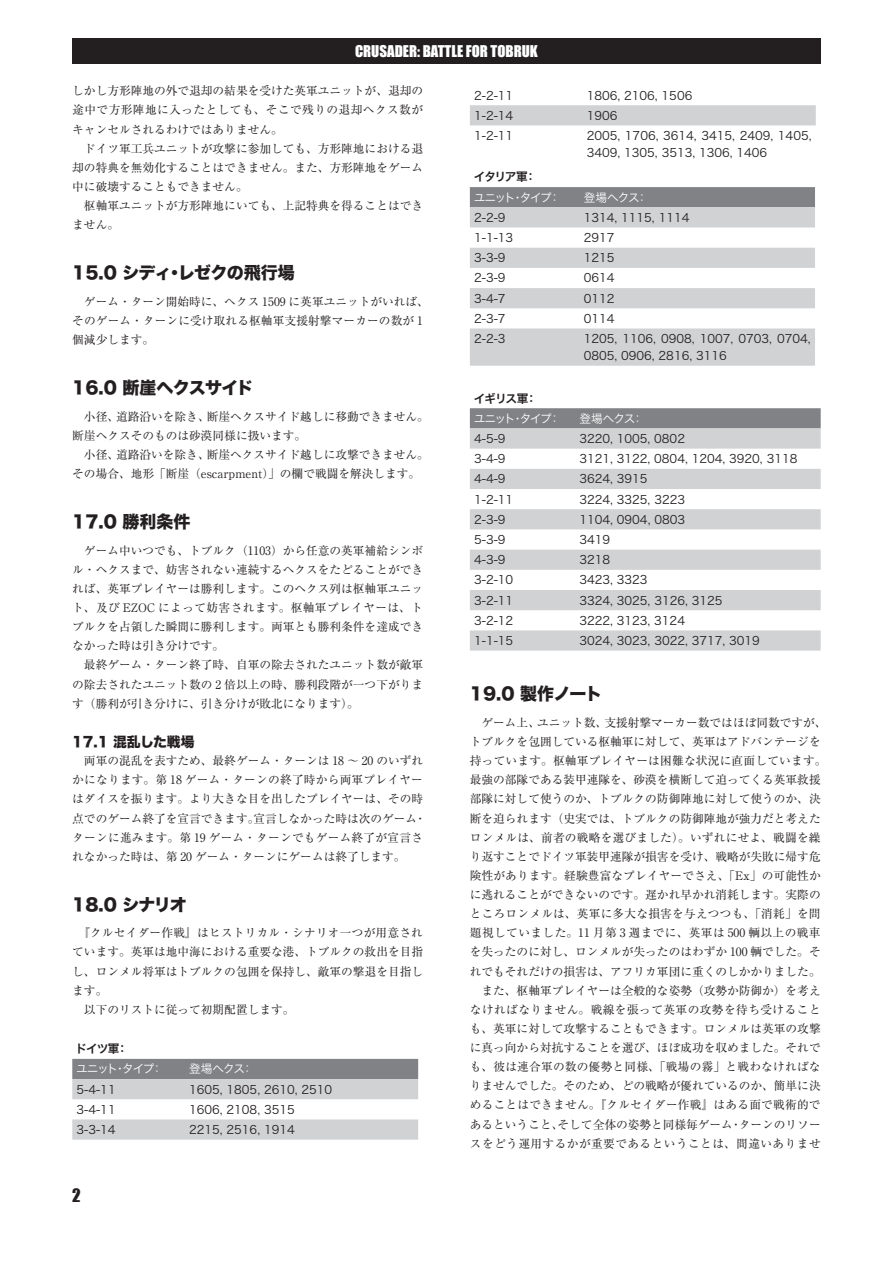
<style>
.page{position:relative;width:893px;height:1263px;background:#fff}
.page>*{position:absolute;margin:0;border:0;box-sizing:border-box;transform-origin:0 0}
.t1{font:16.95px "Hira Kaku Std W8";letter-spacing:-.035em;color:#231f20}
.t2{font:16.95px "Impact";color:#231f20}
.t3{font:14.85px "Impact";color:#fff}
.t4{font:13.8px "Hira Kaku Std N W8";letter-spacing:-.005em;color:#231f20}
.t5{font:11.7px/19.2px "Ryumin Pro";color:#231f20}
.t6{font:11.7px/17px "Hira Kaku Pro N W3";color:#231f20}
.t7{font:11.7px "Hira Kaku Pro N W3";letter-spacing:-.11em;color:#fff}
.t8{font:11.7px "Hira Kaku Pro N W6";letter-spacing:-.1em;color:#231f20}
</style>
<div class="page">
<div style="left:72px;top:38px;width:749px;height:26px;background:#231f20"></div>
<svg style="left:72px;top:1059px;width:346px;height:81px"></svg>
<div style="left:470px;top:105px;width:346px;height:20px;background:#d1d2d4"></div>
<div style="left:470px;top:187px;width:345px;height:20px;background:#808285"></div>
<svg style="left:470px;top:207px;width:345px;height:159px;fill:#d1d2d4"></svg>
<div style="left:470px;top:408px;width:351px;height:20px;background:#808285"></div>
<svg style="left:470px;top:428px;width:351px;height:223px;fill:#d1d2d4"></svg>
<p class="t3" style="left:355px;top:40px;width:184px">CRUSADER: BATTLE FOR TOBRUK</p>
<p class="t5" style="left:72px;top:81px;width:352px">しかし方形陣地の外で退却の結果を受けた英軍ユニットが、退却の途中で方形陣地に入ったとしても、そこで残りの退却ヘクス数がキャンセルされるわけではありません。<br>　ドイツ軍工兵ユニットが攻撃に参加しても、方形陣地における退却の特典を無効化することはできません。また、方形陣地をゲーム中に破壊することもできません。<br>　枢軸軍ユニットが方形陣地にいても、上記特典を得ることはできません。</p>
<h1 class="t1" style="left:72px;top:263px;width:224px">15.0 シディ・レゼクの飛行場</h1>
<p class="t5" style="left:72px;top:291px;width:358px">　ゲーム・ターン開始時に、ヘクス 1509 に英軍ユニットがいれば、そのゲーム・ターンに受け取れる枢軸軍支援射撃マーカーの数が 1個減少します。</p>
<h1 class="t1" style="left:72px;top:378px;width:183px">16.0 断崖ヘクスサイド</h1>
<p class="t5" style="left:72px;top:406px;width:358px">　小径、道路沿いを除き、断崖ヘクスサイド越しに移動できません。断崖ヘクスそのものは砂漠同様に扱います。<br>　小径、道路沿いを除き、断崖ヘクスサイド越しに攻撃できません。その場合、地形「断崖（escarpment）」の欄で戦闘を解決します。</p>
<h1 class="t1" style="left:72px;top:512px;width:120px">17.0 勝利条件</h1>
<p class="t5" style="left:72px;top:540px;width:352px">　ゲーム中いつでも、トブルク（1103）から任意の英軍補給シンボル・ヘクスまで、妨害されない連続するヘクスをたどることができれば、英軍プレイヤーは勝利します。このヘクス列は枢軸軍ユニット、及び EZOC によって妨害されます。枢軸軍プレイヤーは、トブルクを占領した瞬間に勝利します。両軍とも勝利条件を達成できなかった時は引き分けです。<br>　最終ゲーム・ターン終了時、自軍の除去されたユニット数が敵軍の除去されたユニット数の 2 倍以上の時、勝利段階が一つ下がります（勝利が引き分けに、引き分けが敗北になります）。</p>
<p class="t4" style="left:72px;top:734px;width:124px">17.1 混乱した戦場</p>
<p class="t5" style="left:72px;top:750px;width:355px">　両軍の混乱を表すため、最終ゲーム・ターンは 18 〜 20 のいずれかになります。第 18 ゲーム・ターンの終了時から両軍プレイヤーはダイスを振ります。より大きな目を出したプレイヤーは、その時点でのゲーム終了を宣言できます。宣言しなかった時は次のゲーム・ターンに進みます。第 19 ゲーム・ターンでもゲーム終了が宣言されなかった時は、第 20 ゲーム・ターンにゲームは終了します。</p>
<h1 class="t1" style="left:72px;top:895px;width:116px">18.0 シナリオ</h1>
<p class="t5" style="left:72px;top:922px;width:352px">　『クルセイダー作戦』はヒストリカル・シナリオ一つが用意されています。英軍は地中海における重要な港、トブルクの救出を目指し、ロンメル将軍はトブルクの包囲を保持し、敵軍の撃退を目指します。<br>　以下のリストに従って初期配置します。</p>
<p class="t8" style="left:76px;top:1038px;width:54px">ドイツ軍：</p>
<p class="t7" style="left:76px;top:1058px;width:88px">ユニット・タイプ：</p>
<p class="t7" style="left:189px;top:1058px;width:66px">登場ヘクス：</p>
<p class="t6" style="left:77px;top:1080px;width:41px">5-4-11</p>
<p class="t6" style="left:189px;top:1080px;width:145px">1605, 1805, 2610, 2510</p>
<p class="t6" style="left:77px;top:1100px;width:41px">3-4-11</p>
<p class="t6" style="left:189px;top:1100px;width:107px">1606, 2108, 3515</p>
<p class="t6" style="left:77px;top:1120px;width:41px">3-3-14</p>
<p class="t6" style="left:189px;top:1120px;width:107px">2215, 2516, 1914</p>
<p class="t6" style="left:474px;top:86px;width:41px">2-2-11</p>
<p class="t6" style="left:587px;top:86px;width:107px">1806, 2106, 1506</p>
<p class="t6" style="left:474px;top:106px;width:41px">1-2-14</p>
<p class="t6" style="left:587px;top:106px;width:32px">1906</p>
<p class="t6" style="left:474px;top:126px;width:41px">1-2-11</p>
<p class="t6" style="left:587px;top:126px;width:226px">2005, 1706, 3614, 3415, 2409, 1405,<br>3409, 1305, 3513, 1306, 1406</p>
<p class="t8" style="left:474px;top:166px;width:64px">イタリア軍：</p>
<p class="t7" style="left:474px;top:187px;width:88px">ユニット・タイプ：</p>
<p class="t7" style="left:584px;top:187px;width:66px">登場ヘクス：</p>
<p class="t6" style="left:474px;top:208px;width:33px">2-2-9</p>
<p class="t6" style="left:584px;top:208px;width:107px">1314, 1115, 1114</p>
<p class="t6" style="left:474px;top:228px;width:41px">1-1-13</p>
<p class="t6" style="left:584px;top:228px;width:32px">2917</p>
<p class="t6" style="left:474px;top:249px;width:33px">3-3-9</p>
<p class="t6" style="left:584px;top:249px;width:32px">1215</p>
<p class="t6" style="left:474px;top:269px;width:33px">2-3-9</p>
<p class="t6" style="left:584px;top:269px;width:32px">0614</p>
<p class="t6" style="left:474px;top:289px;width:33px">3-4-7</p>
<p class="t6" style="left:584px;top:289px;width:32px">0112</p>
<p class="t6" style="left:474px;top:309px;width:33px">2-3-7</p>
<p class="t6" style="left:584px;top:309px;width:32px">0114</p>
<p class="t6" style="left:474px;top:329px;width:33px">2-2-3</p>
<p class="t6" style="left:584px;top:329px;width:228px">1205, 1106, 0908, 1007, 0703, 0704,<br>0805, 0906, 2816, 3116</p>
<p class="t8" style="left:474px;top:388px;width:65px">イギリス軍：</p>
<p class="t7" style="left:474px;top:408px;width:88px">ユニット・タイプ：</p>
<p class="t7" style="left:579px;top:408px;width:66px">登場ヘクス：</p>
<p class="t6" style="left:474px;top:429px;width:33px">4-5-9</p>
<p class="t6" style="left:579px;top:429px;width:107px">3220, 1005, 0802</p>
<p class="t6" style="left:474px;top:449px;width:33px">3-4-9</p>
<p class="t6" style="left:579px;top:449px;width:219px">3121, 3122, 0804, 1204, 3920, 3118</p>
<p class="t6" style="left:474px;top:470px;width:33px">4-4-9</p>
<p class="t6" style="left:579px;top:470px;width:70px">3624, 3915</p>
<p class="t6" style="left:474px;top:490px;width:41px">1-2-11</p>
<p class="t6" style="left:579px;top:490px;width:107px">3224, 3325, 3223</p>
<p class="t6" style="left:474px;top:510px;width:33px">2-3-9</p>
<p class="t6" style="left:579px;top:510px;width:107px">1104, 0904, 0803</p>
<p class="t6" style="left:474px;top:530px;width:33px">5-3-9</p>
<p class="t6" style="left:579px;top:530px;width:32px">3419</p>
<p class="t6" style="left:474px;top:550px;width:33px">4-3-9</p>
<p class="t6" style="left:579px;top:550px;width:32px">3218</p>
<p class="t6" style="left:474px;top:571px;width:41px">3-2-10</p>
<p class="t6" style="left:579px;top:571px;width:70px">3423, 3323</p>
<p class="t6" style="left:474px;top:591px;width:41px">3-2-11</p>
<p class="t6" style="left:579px;top:591px;width:145px">3324, 3025, 3126, 3125</p>
<p class="t6" style="left:474px;top:611px;width:41px">3-2-12</p>
<p class="t6" style="left:579px;top:611px;width:107px">3222, 3123, 3124</p>
<p class="t6" style="left:474px;top:631px;width:41px">1-1-15</p>
<p class="t6" style="left:579px;top:631px;width:182px">3024, 3023, 3022, 3717, 3019</p>
<h1 class="t1" style="left:470px;top:684px;width:134px">19.0 製作ノート</h1>
<p class="t5" style="left:470px;top:712px;width:358px">　ゲーム上、ユニット数、支援射撃マーカー数ではほぼ同数ですが、トブルクを包囲している枢軸軍に対して、英軍はアドバンテージを持っています。枢軸軍プレイヤーは困難な状況に直面しています。最強の部隊である装甲連隊を、砂漠を横断して迫ってくる英軍救援部隊に対して使うのか、トブルクの防御陣地に対して使うのか、決断を迫られます（史実では、トブルクの防御陣地が強力だと考えたロンメルは、前者の戦略を選びました）。いずれにせよ、戦闘を繰り返すことでドイツ軍装甲連隊が損害を受け、戦略が失敗に帰す危険性があります。経験豊富なプレイヤーでさえ、「Ex」の可能性かに逃れることができないのです。遅かれ早かれ消耗します。実際のところロンメルは、英軍に多大な損害を与えつつも、「消耗」を問題視していました。11 月第 3 週までに、英軍は 500 輌以上の戦車を失ったのに対し、ロンメルが失ったのはわずか 100 輌でした。それでもそれだけの損害は、アフリカ軍団に重くのしかかりました。　また、枢軸軍プレイヤーは全般的な姿勢（攻勢か防御か）を考えなければなりません。戦線を張って英軍の攻勢を待ち受けることも、英軍に対して攻撃することもできます。ロンメルは英軍の攻撃に真っ向から対抗することを選び、ほぼ成功を収めました。それでも、彼は連合軍の数の優勢と同様、「戦場の霧」と戦わなければなりませんでした。そのため、どの戦略が優れているのか、簡単に決めることはできません。『クルセイダー作戦』はある面で戦術的であるということ、そして全体の姿勢と同様毎ゲーム・ターンのリソースをどう運用するかが重要であるということは、間違いありませ</p>
<h1 class="t2" style="left:72px;top:1182px;width:10px">2</h1>
</div>
